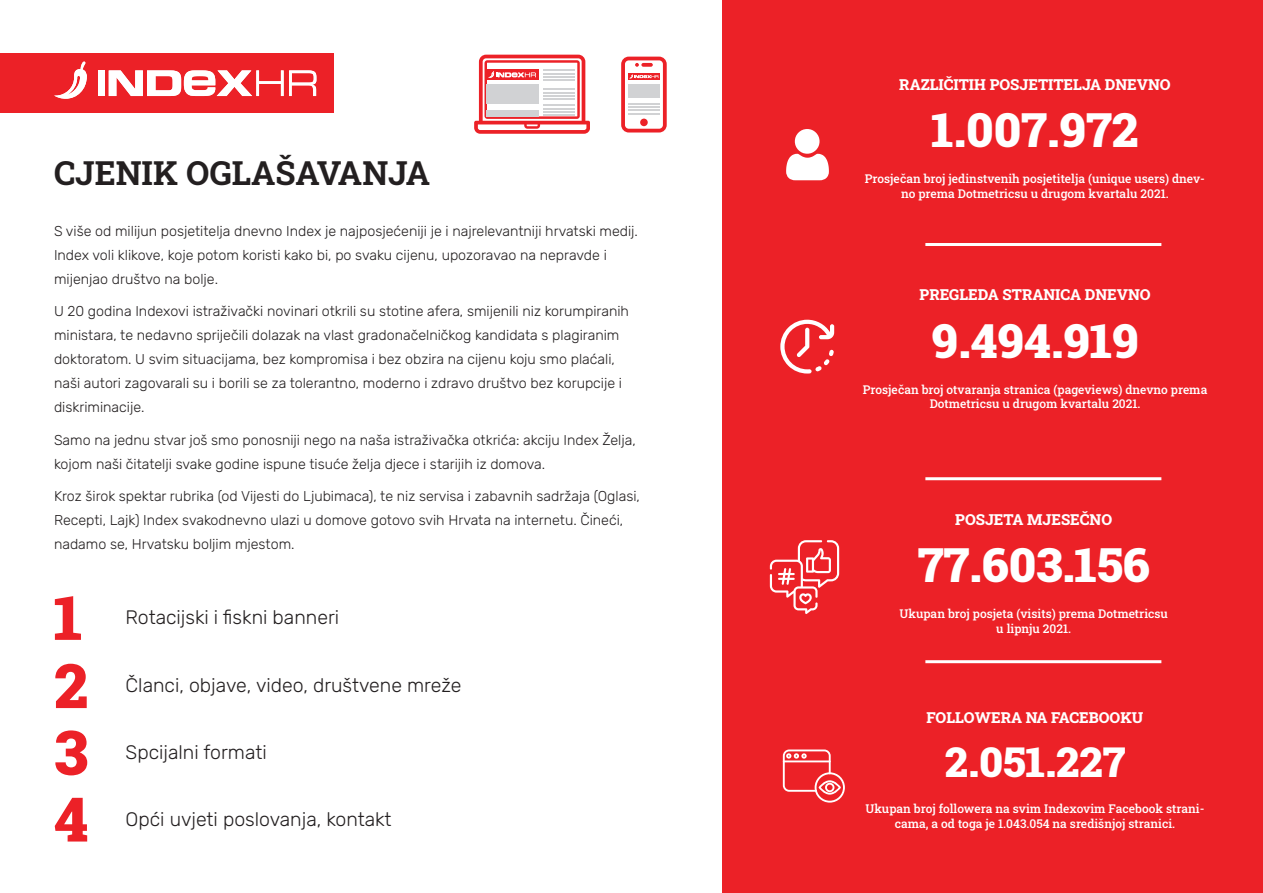
<style>
.page{position:relative;width:1263px;height:893px;background:#fff}
.page>*{position:absolute;margin:0;border:0;box-sizing:border-box;transform-origin:0 0}
.t1{font:900 61.5px/67.2px "Roboto Slab";color:#ec2127;text-align:justify}
.t2{font:900 48px "Roboto Slab";color:#fff}
.t3{font:900 42px "Roboto Slab";color:#fff}
.t4{font:700 33px "Roboto Slab";color:#231f20}
.t5{font:300 19.5px "Rubik";color:#231f20}
.t6{font:800 15px "Roboto Slab";color:#fff}
.t7{font:300 14.25px/24px "Rubik";color:#231f20}
.t8{font:500 12px/14.4px "Roboto Slab";color:#fff;text-align:center}
</style>
<div class="page">
<div style="left:723px;top:0;width:540px;height:893px;background:#ec2127"></div>
<hr style="left:925px;top:243px;width:236px;height:3px;background:#fff">
<hr style="left:925px;top:477px;width:236px;height:3px;background:#fff">
<hr style="left:925px;top:660px;width:236px;height:3px;background:#fff">
<svg style="left:780px;top:320px;width:54px;height:54px"></svg>
<svg style="left:770px;top:540px;width:69px;height:74px"></svg>
<svg style="left:786px;top:129px;width:43px;height:51px"></svg>
<svg style="left:783px;top:749px;width:62px;height:54px"></svg>
<svg style="left:474px;top:55px;width:116px;height:79px"></svg>
<div style="left:486px;top:84px;width:53px;height:20px;background:#d1d2d4"></div>
<div style="left:486px;top:110px;width:53px;height:6px;background:#d1d2d4"></div>
<hr style="left:543px;top:70px;width:32px;height:1px;background:#d1d2d4">
<hr style="left:543px;top:88px;width:32px;height:2px;background:#d1d2d4">
<hr style="left:543px;top:104px;width:32px;height:2px;background:#d1d2d4">
<hr style="left:543px;top:73px;width:32px;height:2px;background:#d1d2d4">
<hr style="left:543px;top:92px;width:32px;height:2px;background:#d1d2d4">
<hr style="left:543px;top:108px;width:32px;height:2px;background:#d1d2d4">
<hr style="left:543px;top:76px;width:32px;height:2px;background:#d1d2d4">
<hr style="left:543px;top:95px;width:32px;height:2px;background:#d1d2d4">
<hr style="left:543px;top:111px;width:32px;height:2px;background:#d1d2d4">
<hr style="left:543px;top:79px;width:32px;height:2px;background:#d1d2d4">
<svg style="left:621px;top:57px;width:46px;height:75px"></svg>
<div style="left:628px;top:85px;width:32px;height:13px;background:#d1d2d4"></div>
<hr style="left:628px;top:103px;width:32px;height:2px;background:#d1d2d4">
<hr style="left:628px;top:106px;width:32px;height:2px;background:#d1d2d4">
<hr style="left:628px;top:109px;width:32px;height:2px;background:#d1d2d4">
<hr style="left:628px;top:113px;width:32px;height:1px;background:#d1d2d4">
<hr style="left:543px;top:98px;width:32px;height:2px;background:#d1d2d4">
<hr style="left:543px;top:114px;width:32px;height:2px;background:#d1d2d4">
<div style="left:0;top:53px;width:333px;height:60px;background:#ec2127"></div>
<svg style="left:54px;top:61px;width:33px;height:38px"></svg>
<div style="left:98px;top:70px;width:7px;height:26px;background:#fff"></div>
<svg style="left:109px;top:70px;width:207px;height:26px"></svg>
<h3 class="t4" style="left:54px;top:150px;width:378px">CJENIK OGLAŠAVANJA</h3>
<p class="t7" style="left:54px;top:219px;width:585px">S više od milijun posjetitelja dnevno Index je najposjećeniji je i najrelevantniji hrvatski medij.<br>Index voli klikove, koje potom koristi kako bi, po svaku cijenu, upozoravao na nepravde i mijenjao društvo na bolje.</p>
<p class="t7" style="left:54px;top:300px;width:576px">U 20 godina Indexovi istraživački novinari otkrili su stotine afera, smijenili niz korumpiranih ministara, te nedavno spriječili dolazak na vlast gradonačelničkog kandidata s plagiranim doktoratom. U svim situacijama, bez kompromisa i bez obzira na cijenu koju smo plaćali, naši autori zagovarali su i borili se za tolerantno, moderno i zdravo društvo bez korupcije i diskriminacije.</p>
<p class="t7" style="left:54px;top:428px;width:583px">Samo na jednu stvar još smo ponosniji nego na naša istraživačka otkrića: akciju Index Želja, kojom naši čitatelji svake godine ispune tisuće želja djece i starijih iz domova.</p>
<p class="t7" style="left:54px;top:485px;width:587px">Kroz širok spektar rubrika (od Vijesti do Ljubimaca), te niz servisa i zabavnih sadržaja (Oglasi,<br>Recepti, Lajk) Index svakodnevno ulazi u domove gotovo svih Hrvata na internetu. Čineći, nadamo se, Hrvatsku boljim mjestom.</p>
<h1 class="t1" style="left:54px;top:582px;width:36px">1<br>2<br>3<br>4</h1>
<h3 class="t5" style="left:126px;top:606px;width:215px">Rotacijski i fiskni banneri</h3>
<h3 class="t5" style="left:126px;top:674px;width:337px">Članci, objave, video, društvene mreže</h3>
<h3 class="t5" style="left:126px;top:741px;width:143px">Spcijalni formati</h3>
<h3 class="t5" style="left:126px;top:808px;width:268px">Opći uvjeti poslovanja, kontakt</h3>
<p class="t6" style="left:899px;top:74px;width:273px">RAZLIČITIH POSJETITELJA DNEVNO</p>
<h2 class="t2" style="left:931px;top:97px;width:208px">1.007.972</h2>
<p class="t8" style="left:865px;top:172px;width:342px">Prosječan broj jedinstvenih posjetitelja (unique users) dnev&shy;no prema Dotmetricsu u drugom kvartalu 2021.</p>
<p class="t6" style="left:919px;top:285px;width:233px">PREGLEDA STRANICA DNEVNO</p>
<h2 class="t2" style="left:931px;top:308px;width:209px">9.494.919</h2>
<p class="t8" style="left:863px;top:382px;width:346px">Prosječan broj otvaranja stranica (pageviews) dnevno prema<br>Dotmetricsu u drugom kvartalu 2021.</p>
<p class="t6" style="left:955px;top:509px;width:158px">POSJETA MJESEČNO</p>
<h2 class="t2" style="left:918px;top:532px;width:233px">77.603.156</h2>
<p class="t8" style="left:899px;top:606px;width:270px">Ukupan broj posjeta (visits) prema Dotmetricsu u lipnju 2021.</p>
<p class="t6" style="left:926px;top:707px;width:218px">FOLLOWERA NA FACEBOOKU</p>
<h3 class="t3" style="left:945px;top:733px;width:182px">2.051.227</h3>
<p class="t8" style="left:865px;top:801px;width:341px">Ukupan broj followera na svim Indexovim Facebook strani&shy;cama, a od toga je 1.043.054 na središnjoj stranici.</p>
</div>
